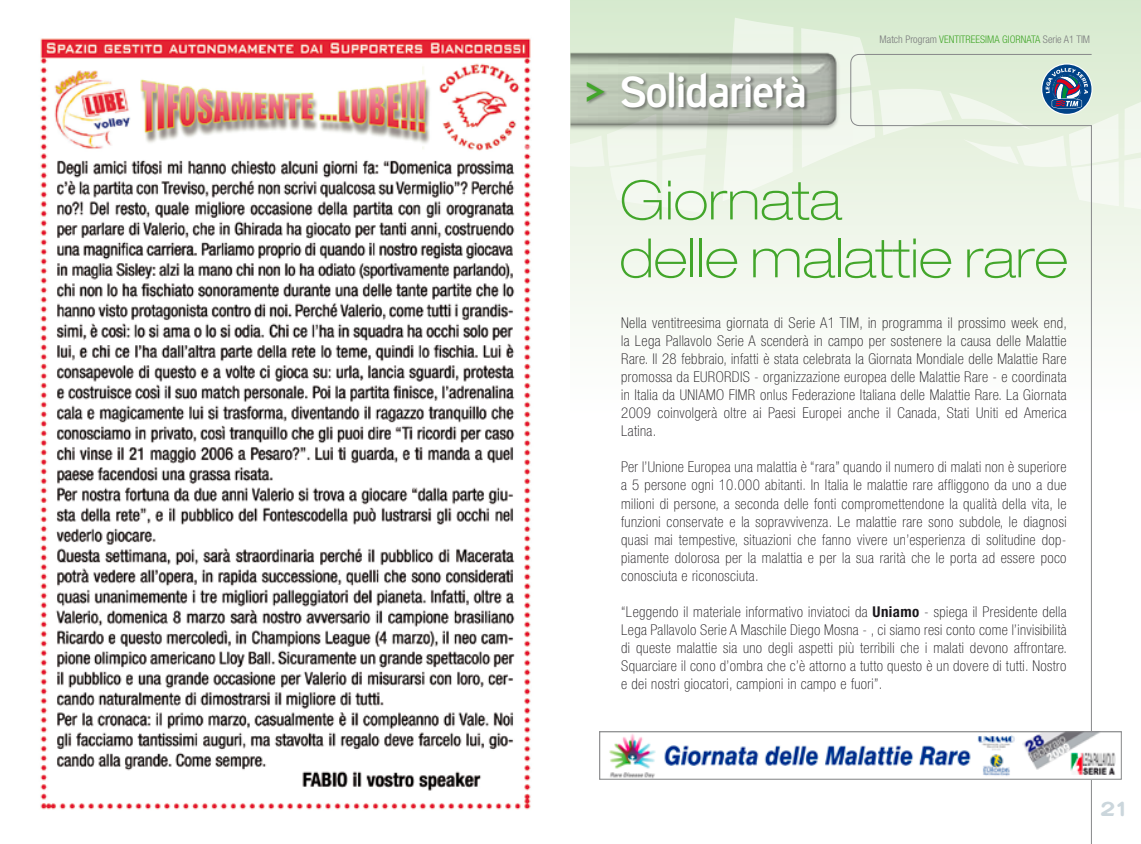
<style>
.page{position:relative;width:1141px;height:844px;background:#fff}
.page>*{position:absolute;margin:0;border:0;box-sizing:border-box;transform-origin:0 0}
.t1{font:100 expanded 54.25px/57.8px "Helvetica Neue";color:#42a62a}
.t2{font:700 42px "Decon Struct";color:#fff}
.t3{font:700 26.25px "Decon Struct";color:#cbd6dc}
.t4{font:100 condensed 14.88px/18px "Helvetica Neue";letter-spacing:.025em;color:#1a171b;text-align:justify}
.t5{font:300 condensed 10.5px "Helvetica Neue";color:#797a7c}
.s1{color:#42a62a}
.s2{font-weight:700}
</style>
<div class="page">
<img style="left:40px;top:38px;width:491px;height:772px">
<svg style="left:571px;top:0;width:570px;height:322px"></svg>
<svg style="left:501px;top:89px;width:209px;height:124px"></svg>
<svg style="left:723px;top:18px;width:70px;height:183px"></svg>
<svg style="left:801px;top:28px;width:340px;height:185px"></svg>
<svg style="left:850px;top:54px;width:242px;height:789px"></svg>
<img style="left:570px;top:36px;width:281px;height:107px">
<div style="left:621px;top:72px;width:187px;height:40px;background:#1a171b;opacity:.4"></div>
<div style="left:587px;top:82px;width:22px;height:23px;background:#1a171b;opacity:.4"></div>
<img style="left:609px;top:733px;width:507px;height:44px">
<div style="left:599px;top:731px;width:522px;height:48px;border:1px solid #87888a"></div>
<h2 class="t2" style="left:585px;top:69px;width:223px"><span class="s1">&gt;</span> Solidarietà</h2>
<p class="t5" style="left:880px;top:34px;width:212px">Match Program <span class="s1">VENTITREESIMA GIORNATA</span> Serie A1 TIM</p>
<h1 class="t1" style="left:620px;top:171px;width:450px">Giornata<br>delle malattie rare</h1>
<p class="t4" style="left:621px;top:313px;width:447px">Nella ventitreesima giornata di Serie A1 TIM, in programma il prossimo week end, la Lega Pallavolo Serie A scenderà in campo per sostenere la causa delle Malattie Rare. Il 28 febbraio, infatti è stata celebrata la Giornata Mondiale delle Malattie Rare promossa da EURORDIS - organizzazione europea delle Malattie Rare - e coordinata in Italia da UNIAMO FIMR onlus Federazione Italiana delle Malattie Rare. La Giornata 2009 coinvolgerà oltre ai Paesi Europei anche il Canada, Stati Uniti ed America Latina.</p>
<p class="t4" style="left:621px;top:458px;width:447px">Per l’Unione Europea una malattia è “rara” quando il numero di malati non è superiore a 5 persone ogni 10.000 abitanti. In Italia le malattie rare affliggono da uno a due milioni di persone, a seconda delle fonti compromettendone la qualità della vita, le funzioni conservate e la sopravvivenza. Le malattie rare sono subdole, le diagnosi quasi mai tempestive, situazioni che fanno vivere un’esperienza di solitudine dop&shy;piamente dolorosa per la malattia e per la sua rarità che le porta ad essere poco conosciuta e riconosciuta.</p>
<p class="t4" style="left:621px;top:602px;width:447px">“Leggendo il materiale informativo inviatoci da <span class="s2">Uniamo</span> - spiega il Presidente della Lega Pallavolo Serie A Maschile Diego Mosna - , ci siamo resi conto come l’invisibilità di queste malattie sia uno degli aspetti più terribili che i malati devono affrontare.<br>Squarciare il cono d’ombra che c’è attorno a tutto questo è un dovere di tutti. Nostro e dei nostri giocatori, campioni in campo e fuori”.</p>
<h3 class="t3" style="left:1099px;top:792px;width:32px">21</h3>
</div>
